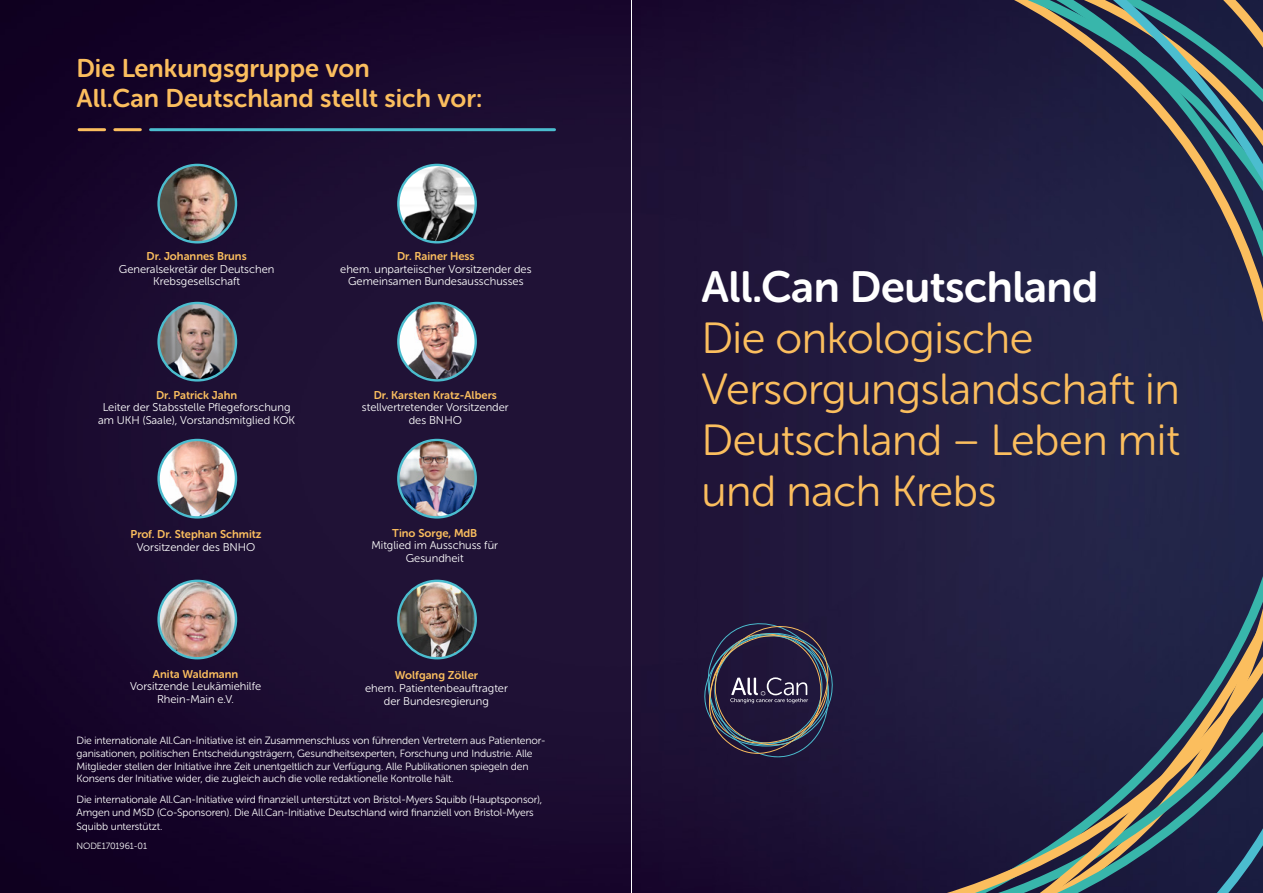
<style>
.page{position:relative;width:1263px;height:893px;background:#fff}
.page>*{position:absolute;margin:0;border:0;box-sizing:border-box;transform-origin:0 0}
.t1{font:43.5px/51px "Museo Sans Rounded 300";letter-spacing:-.01em;color:#fbbe5e}
.t2{font:43.5px "Museo Sans Rounded 700";letter-spacing:-.01em;color:#fff}
.t3{font:25.5px/29.7px "Museo Sans Rounded 700";color:#fbbe5e}
.t4{font:11.25px/12.8px "Museo Sans Rounded 300";color:#fff;text-align:center}
.t5{font:11.25px "Museo Sans Rounded 700";color:#fbbe5e}
.t6{font:10.5px/12.6px "Museo Sans Rounded 300";letter-spacing:-.01em;color:#fff}
.t7{font:9px "Museo Sans Rounded 300";letter-spacing:-.01em;color:#fff}
</style>
<div class="page">
<img style="left:0;top:0;width:661px;height:893px">
<svg style="left:661px;top:0;width:602px;height:893px;background:#252242"></svg>
<svg style="left:702px;top:619px;width:132px;height:138px;background:#312d48"></svg>
<hr style="left:631px;top:0;width:1px;height:893px;background:#fff">
<img style="left:159px;top:165px;width:77px;height:77px">
<div style="left:157px;top:164px;width:80px;height:79px;border:2px solid #4bbdcf;border-radius:50%"></div>
<img style="left:398px;top:303px;width:78px;height:77px;border-radius:39px">
<div style="left:397px;top:302px;width:80px;height:80px;border:2px solid #4bbdcf;border-radius:50%"></div>
<img style="left:159px;top:440px;width:77px;height:77px;border-radius:39px">
<div style="left:157px;top:439px;width:80px;height:80px;border:2px solid #4bbdcf;border-radius:50%"></div>
<img style="left:398px;top:165px;width:78px;height:77px">
<div style="left:397px;top:164px;width:80px;height:79px;border:2px solid #4bbdcf;border-radius:50%"></div>
<img style="left:159px;top:303px;width:77px;height:77px;border-radius:39px">
<div style="left:157px;top:302px;width:80px;height:80px;border:2px solid #4bbdcf;border-radius:50%"></div>
<img style="left:399px;top:440px;width:77px;height:77px">
<div style="left:397px;top:439px;width:80px;height:80px;border:2px solid #4bbdcf;border-radius:50%"></div>
<img style="left:159px;top:581px;width:77px;height:77px;border-radius:39px">
<div style="left:157px;top:580px;width:80px;height:79px;border:2px solid #4bbdcf;border-radius:50%"></div>
<img style="left:398px;top:581px;width:78px;height:77px;border-radius:38px">
<div style="left:397px;top:580px;width:80px;height:79px;border:2px solid #4bbdcf;border-radius:50%"></div>
<hr style="left:151px;top:128px;width:403px;height:3px;background:#4bbdcf">
<hr style="left:79px;top:128px;width:26px;height:3px;background:#fbbe5e">
<hr style="left:115px;top:128px;width:25px;height:3px;background:#fbbe5e">
<h2 class="t3" style="left:77px;top:54px;width:407px">Die Lenkungsgruppe von<br>All.Can Deutschland stellt sich vor:</h2>
<p class="t5" style="left:147px;top:250px;width:102px">Dr. Johannes Bruns</p>
<p class="t4" style="left:119px;top:263px;width:157px">Generalsekretär der Deutschen<br>Krebsgesellschaft</p>
<p class="t5" style="left:397px;top:250px;width:79px">Dr. Rainer Hess</p>
<p class="t4" style="left:340px;top:263px;width:193px">ehem. unparteiischer Vorsitzender des<br>Gemeinsamen Bundesausschusses</p>
<p class="t5" style="left:156px;top:389px;width:83px">Dr. Patrick Jahn</p>
<p class="t4" style="left:98px;top:401px;width:198px">Leiter der Stabsstelle Pflegeforschung am UKH (Saale), Vorstandsmitglied KOK</p>
<p class="t5" style="left:374px;top:389px;width:125px">Dr. Karsten Kratz-Albers</p>
<p class="t4" style="left:362px;top:401px;width:148px">stellvertretender Vorsitzender des BNHO</p>
<p class="t5" style="left:131px;top:528px;width:133px">Prof. Dr. Stephan Schmitz</p>
<p class="t4" style="left:137px;top:541px;width:120px">Vorsitzender des BNHO</p>
<p class="t5" style="left:392px;top:527px;width:87px">Tino Sorge, MdB</p>
<p class="t4" style="left:372px;top:539px;width:128px">Mitglied im Ausschuss für<br>Gesundheit</p>
<p class="t5" style="left:153px;top:667px;width:87px">Anita Waldmann</p>
<p class="t4" style="left:130px;top:680px;width:133px">Vorsitzende Leukämiehilfe<br>Rhein-Main e.V.</p>
<p class="t5" style="left:395px;top:669px;width:85px">Wolfgang Zöller</p>
<p class="t4" style="left:365px;top:682px;width:144px">ehem. Patientenbeauftragter der Bundesregierung</p>
<p class="t6" style="left:77px;top:735px;width:471px">Die internationale All.Can-Initiative ist ein Zusammenschluss von führenden Vertretern aus Patientenor&shy;ganisationen, politischen Entscheidungsträgern, Gesundheitsexperten, Forschung und Industrie. Alle Mitglieder stellen der Initiative ihre Zeit unentgeltlich zur Verfügung. Alle Publikationen spiegeln den Konsens der Initiative wider, die zugleich auch die volle redaktionelle Kontrolle hält.</p>
<p class="t6" style="left:77px;top:793px;width:467px;line-height:13px">Die internationale All.Can-Initiative wird finanziell unterstützt von Bristol-Myers Squibb (Hauptsponsor),<br>Amgen und MSD (Co-Sponsoren). Die All.Can-Initiative Deutschland wird finanziell von Bristol-Myers<br>Squibb unterstützt.</p>
<p class="t7" style="left:77px;top:841px;width:72px">NODE1701961-01</p>
<h1 class="t2" style="left:701px;top:262px;width:398px">All.Can Deutschland</h1>
<h1 class="t1" style="left:701px;top:312px;width:480px">Die onkologische<br>Versorgungslandschaft in<br>Deutschland – Leben mit und nach Krebs</h1>
</div>
